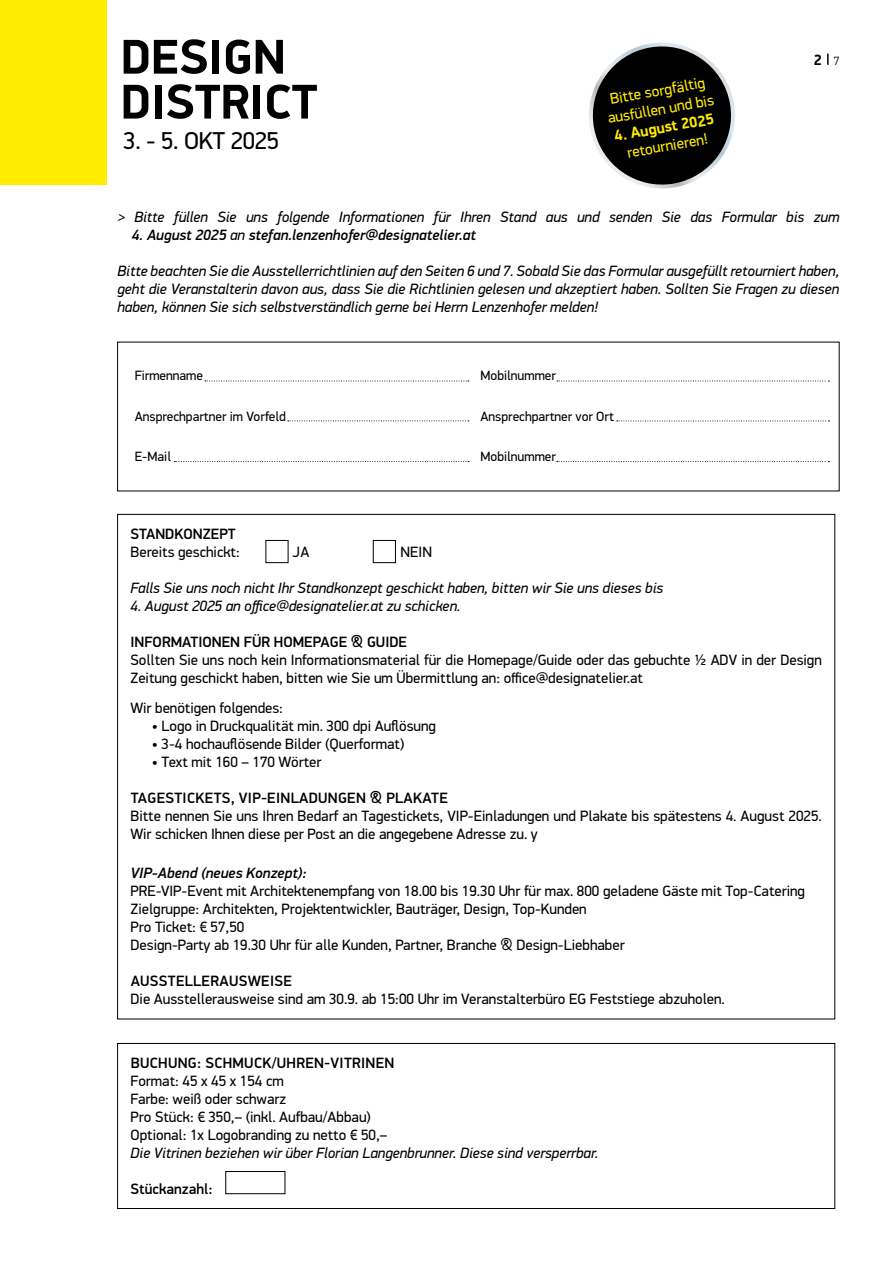
<style>
.page{position:relative;width:893px;height:1263px;background:#fff}
.page>*{position:absolute;margin:0;border:0;box-sizing:border-box;transform-origin:0 0}
.t1{font:24.45px "PF Din Display Pro";letter-spacing:-.01em;color:#000}
.t2{font:15.45px/18.6px "PF Din Display Pro";color:#ffed00;text-align:center}
.t3{font:700 15.45px "PF Din Display Pro";color:#ffed00}
.t4{font:15px/18px "PF Din Display Pro";color:#000}
.t5{font:italic 15px/18px "PF Din Display Pro";color:#000;text-align:justify}
.t6{font:500 15px "PF Din Display Pro";letter-spacing:.02em;color:#000}
.t7{font:italic 500 15px "PF Din Display Pro";color:#000}
.t8{font:500 15px "PF Din Display Pro";color:#000}
.t9{font:700 15px "PF Din Display Pro";color:#000}
.t10{font:13.5px "PF Din Display Pro";color:#000}
.s1{font-weight:300;font-size:12px}
.s2{font-weight:400}
</style>
<div class="page">
<div style="left:0;top:0;width:106px;height:185px;background:#ffed00"></div>
<svg style="left:124px;top:40px;width:24px;height:34px"></svg>
<svg style="left:154px;top:39px;width:53px;height:35px"></svg>
<div style="left:212px;top:40px;width:7px;height:34px;background:#000"></div>
<svg style="left:226px;top:40px;width:24px;height:34px"></svg>
<svg style="left:256px;top:40px;width:27px;height:34px"></svg>
<svg style="left:124px;top:85px;width:24px;height:34px"></svg>
<div style="left:155px;top:85px;width:7px;height:34px;background:#000"></div>
<svg style="left:167px;top:84px;width:82px;height:35px"></svg>
<div style="left:254px;top:85px;width:6px;height:34px;background:#000"></div>
<svg style="left:267px;top:85px;width:50px;height:34px"></svg>
<svg style="left:827px;top:54px;width:2px;height:11px"></svg>
<div style="left:265px;top:540px;width:23px;height:23px;border:1px solid #000"></div>
<div style="left:373px;top:540px;width:23px;height:23px;border:1px solid #000"></div>
<svg style="left:205px;top:381px;width:264px;height:1px"></svg>
<svg style="left:288px;top:420px;width:181px;height:1px"></svg>
<svg style="left:174px;top:461px;width:295px;height:1px"></svg>
<svg style="left:617px;top:421px;width:212px;height:1px"></svg>
<svg style="left:557px;top:461px;width:272px;height:1px"></svg>
<svg style="left:557px;top:381px;width:272px;height:1px"></svg>
<svg style="left:589px;top:42px;width:146px;height:147px"></svg>
<div style="left:117px;top:1043px;width:718px;height:166px;border:1px solid #000"></div>
<div style="left:225px;top:1171px;width:60px;height:23px;border:1px solid #000"></div>
<h1 class="t1" style="left:124px;top:126px;width:157px">3. - 5. OKT 2025</h1>
<p class="t2" style="left:603px;top:91px;width:109px;rotate:-10deg">Bitte sorgfältig ausfüllen und bis</p>
<p class="t3" style="left:613px;top:127px;width:102px;rotate:-10deg">4. August 2025</p>
<p class="t2" style="left:625px;top:144px;width:83px;rotate:-10deg">retournieren!</p>
<p class="t9" style="left:814px;top:51px;width:27px">2 <span class="s1">7</span></p>
<p class="t5" style="left:117px;top:208px;width:723px">&gt; Bitte füllen Sie uns folgende Informationen für Ihren Stand aus und senden Sie das Formular bis zum</p>
<p class="t7" style="left:132px;top:226px;width:346px">4. August 2025 <span class="s2">an</span> stefan.lenzenhofer@designatelier.at</p>
<p class="t5" style="left:117px;top:262px;width:723px">Bitte beachten Sie die Ausstellerrichtlinien auf den Seiten 6 und 7. Sobald Sie das Formular ausgefüllt retourniert haben, geht die Veranstalterin davon aus, dass Sie die Richtlinien gelesen und akzeptiert haben. Sollten Sie Fragen zu diesen haben, können Sie sich selbstverständlich gerne bei Herrn Lenzenhofer melden!</p>
<p class="t10" style="left:135px;top:368px;width:70px">Firmenname</p>
<p class="t10" style="left:135px;top:408px;width:153px">Ansprechpartner im Vorfeld</p>
<p class="t10" style="left:135px;top:449px;width:38px">E-Mail</p>
<p class="t10" style="left:480px;top:368px;width:77px">Mobilnummer</p>
<p class="t10" style="left:480px;top:408px;width:135px">Ansprechpartner vor Ort</p>
<p class="t10" style="left:480px;top:449px;width:77px">Mobilnummer</p>
<p class="t8" style="left:131px;top:524px;width:107px">STANDKONZEPT</p>
<p class="t4" style="left:131px;top:543px;width:111px">Bereits geschickt:</p>
<p class="t4" style="left:293px;top:543px;width:18px">JA</p>
<p class="t4" style="left:401px;top:543px;width:33px">NEIN</p>
<p class="t5" style="left:131px;top:578px;width:534px">Falls Sie uns noch nicht Ihr Standkonzept geschickt haben, bitten wir Sie uns dieses bis</p>
<p class="t5" style="left:131px;top:596px;width:331px">4. August 2025 an office@designatelier.at zu schicken.</p>
<p class="t8" style="left:131px;top:632px;width:278px">INFORMATIONEN FÜR HOMEPAGE &amp; GUIDE</p>
<p class="t4" style="left:131px;top:651px;width:693px">Sollten Sie uns noch kein Informationsmaterial für die Homepage/Guide oder das gebuchte ½ ADV in der Design<br>Zeitung geschickt haben, bitten wie Sie um Übermittlung an: office@designatelier.at</p>
<p class="t4" style="left:131px;top:699px;width:154px">Wir benötigen folgendes:</p>
<p class="t4" style="left:152px;top:717px;width:286px">• Logo in Druckqualität min. 300 dpi Auflösung</p>
<p class="t4" style="left:152px;top:735px;width:254px">• 3-4 hochauflösende Bilder (Querformat)</p>
<p class="t4" style="left:152px;top:753px;width:171px">• Text mit 160 – 170 Wörter</p>
<p class="t6" style="left:131px;top:788px;width:319px">TAGESTICKETS, VIP-EINLADUNGEN &amp; PLAKATE</p>
<p class="t4" style="left:131px;top:807px;width:693px">Bitte nennen Sie uns Ihren Bedarf an Tagestickets, VIP-Einladungen und Plakate bis spätestens 4. August 2025.<br>Wir schicken Ihnen diese per Post an die angegebene Adresse zu. y</p>
<p class="t7" style="left:131px;top:863px;width:178px">VIP-Abend (neues Konzept):</p>
<p class="t4" style="left:131px;top:882px;width:676px">PRE-VIP-Event mit Architektenempfang von 18.00 bis 19.30 Uhr für max. 800 geladene Gäste mit Top-Catering Zielgruppe: Architekten, Projektentwickler, Bauträger, Design, Top-Kunden<br>Pro Ticket: € 57,50<br>Design-Party ab 19.30 Uhr für alle Kunden, Partner, Branche &amp; Design-Liebhaber</p>
<p class="t6" style="left:131px;top:971px;width:163px">AUSSTELLERAUSWEISE</p>
<p class="t4" style="left:131px;top:990px;width:596px">Die Ausstellerausweise sind am 30.9. ab 15:00 Uhr im Veranstalterbüro EG Feststiege abzuholen.</p>
<p class="t6" style="left:131px;top:1053px;width:265px">BUCHUNG: SCHMUCK/UHREN-VITRINEN</p>
<p class="t4" style="left:131px;top:1072px;width:258px">Format: 45 x 45 x 154 cm<br>Farbe: weiß oder schwarz<br>Pro Stück: € 350,– (inkl. Aufbau/Abbau)<br>Optional: 1x Logobranding zu netto € 50,–</p>
<p class="t5" style="left:131px;top:1143px;width:469px">Die Vitrinen beziehen wir über Florian Langenbrunner. Diese sind versperrbar.</p>
<p class="t8" style="left:131px;top:1179px;width:84px">Stückanzahl:</p>
</div>
